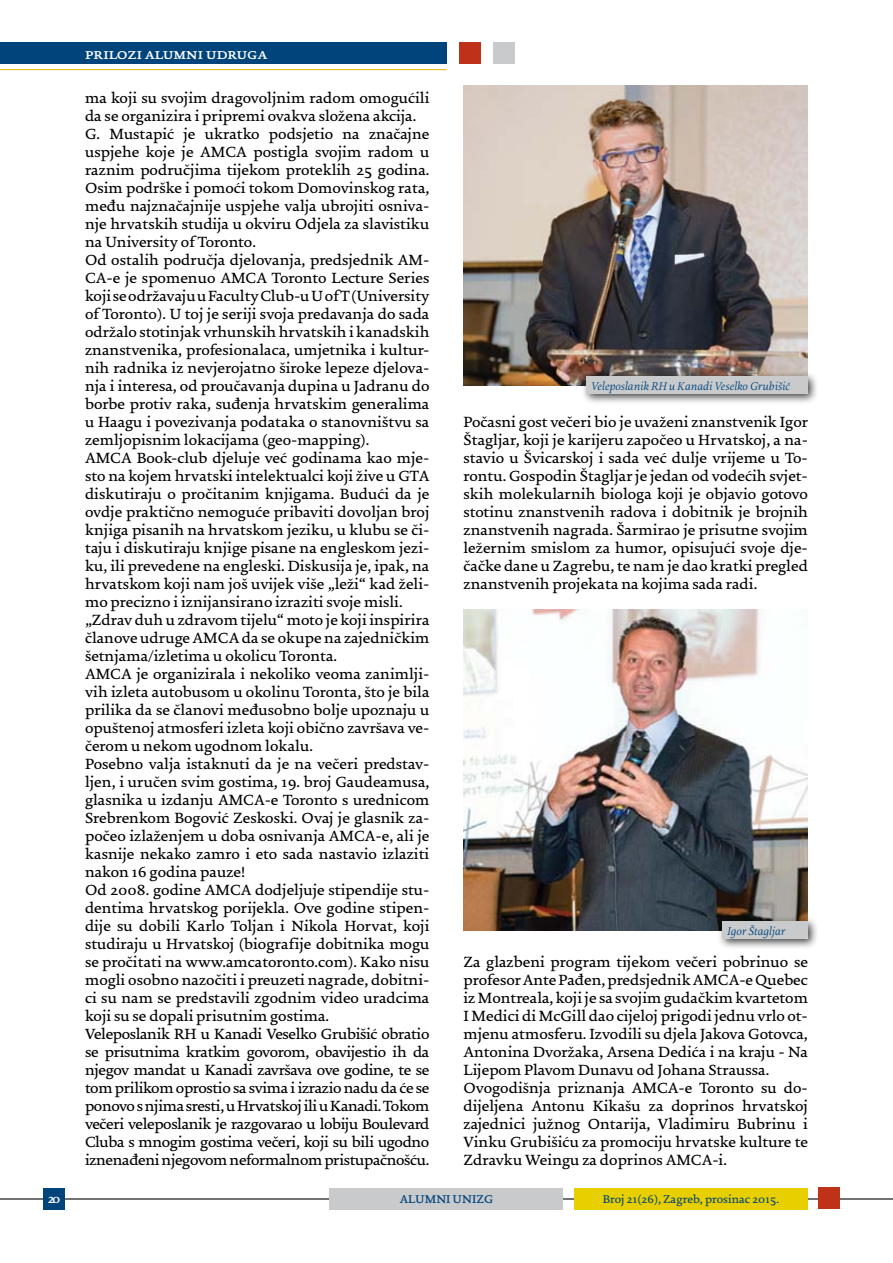
<style>
.page{position:relative;width:893px;height:1263px;background:#fff}
.page>*{position:absolute;margin:0;border:0;box-sizing:border-box;transform-origin:0 0}
.t1{font:500 15.75px/18px "Uni Zg";color:#000}
.t2{font:700 15.75px "Uni Zg";color:#fff}
.t3{font:700 13.5px "Uni Zg";color:#fff}
.t4{font:italic 300 12px "Uni Zg";color:#00447c}
.t5{font:500 12px "Uni Zg";color:#00447c}
.t6{font:700 12px "Uni Zg";color:#00447c}
</style>
<div class="page">
<hr style="left:0;top:1198px;width:893px;height:1px;background:#717073">
<div style="left:44px;top:1188px;width:21px;height:21px;background:#00447c"></div>
<div style="left:819px;top:1187px;width:21px;height:22px;background:#c0311a"></div>
<div style="left:330px;top:1188px;width:233px;height:21px;background:#c9cacc"></div>
<div style="left:574px;top:1188px;width:234px;height:21px;background:#e8cf00"></div>
<div style="left:0;top:43px;width:446px;height:21px;background:#00447c"></div>
<div style="left:459px;top:43px;width:21px;height:21px;background:#c0311a"></div>
<div style="left:493px;top:43px;width:21px;height:21px;background:#c9cacc"></div>
<hr style="left:0;top:69px;width:446px;height:1px;background:#deb408">
<img style="left:463px;top:85px;width:345px;height:300px">
<img style="left:463px;top:609px;width:345px;height:321px">
<div style="left:582px;top:372px;width:237px;height:33px;background:#000;opacity:.75"></div>
<div style="left:587px;top:377px;width:221px;height:17px;background:#c9cacc"></div>
<div style="left:718px;top:916px;width:101px;height:34px;background:#000;opacity:.75"></div>
<div style="left:723px;top:922px;width:85px;height:17px;background:#c9cacc"></div>
<p class="t2" style="left:85px;top:45px;width:184px">prilozi alumni udruga</p>
<p class="t1" style="left:85px;top:90px;width:346px">ma koji su svojim dragovoljnim radom omogućili da se organizira i pripremi ovakva složena akcija.<br>G. Mustapić je ukratko podsjetio na značajne uspjehe koje je AMCA postigla svojim radom u raznim područjima tijekom proteklih 25 godina.<br>Osim podrške i pomoći tokom Domovinskog rata, među najznačajnije uspjehe valja ubrojiti osniva&shy;nje hrvatskih studija u okviru Odjela za slavistiku na University of Toronto.<br>Od ostalih područja djelovanja, predsjednik AM-CA-e je spomenuo AMCA Toronto Lecture Series koji se održavaju u Faculty Club-u U of T (University of Toronto). U toj je seriji svoja predavanja do sada održalo stotinjak vrhunskih hrvatskih i kanadskih znanstvenika, profesionalaca, umjetnika i kultur&shy;nih radnika iz nevjerojatno široke lepeze djelova&shy;nja i interesa, od proučavanja dupina u Jadranu do borbe protiv raka, suđenja hrvatskim generalima u Haagu i povezivanja podataka o stanovništvu sa zemljopisnim lokacijama (geo-mapping).<br>AMCA Book-club djeluje već godinama kao mje&shy;sto na kojem hrvatski intelektualci koji žive u GTA diskutiraju o pročitanim knjigama. Budući da je ovdje praktično nemoguće pribaviti dovoljan broj knjiga pisanih na hrvatskom jeziku, u klubu se či&shy;taju i diskutiraju knjige pisane na engleskom jezi&shy;ku, ili prevedene na engleski. Diskusija je, ipak, na hrvatskom koji nam još uvijek više „leži“ kad želi&shy;mo precizno i iznijansirano izraziti svoje misli. „Zdrav duh u zdravom tijelu“ moto je koji inspirira članove udruge AMCA da se okupe na zajedničkim šetnjama/izletima u okolicu Toronta.<br>AMCA je organizirala i nekoliko veoma zanimlji&shy;vih izleta autobusom u okolinu Toronta, što je bila prilika da se članovi međusobno bolje upoznaju u opuštenoj atmosferi izleta koji obično završava ve&shy;čerom u nekom ugodnom lokalu.<br>Posebno valja istaknuti da je na večeri predstav&shy;ljen, i uručen svim gostima, 19. broj Gaudeamusa, glasnika u izdanju AMCA-e Toronto s urednicom Srebrenkom Bogović Zeskoski. Ovaj je glasnik za&shy;počeo izlaženjem u doba osnivanja AMCA-e, ali je kasnije nekako zamro i eto sada nastavio izlaziti nakon 16 godina pauze!<br>Od 2008. godine AMCA dodjeljuje stipendije stu&shy;dentima hrvatskog porijekla. Ove godine stipen&shy;dije su dobili Karlo Toljan i Nikola Horvat, koji studiraju u Hrvatskoj (biografije dobitnika mogu se pročitati na www.amcatoronto.com). Kako nisu mogli osobno nazočiti i preuzeti nagrade, dobitni&shy;ci su nam se predstavili zgodnim video uradcima koji su se dopali prisutnim gostima.<br>Veleposlanik RH u Kanadi Veselko Grubišić obratio se prisutnima kratkim govorom, obavijestio ih da njegov mandat u Kanadi završava ove godine, te se tom prilikom oprostio sa svima i izrazio nadu da će se ponovo s njima sresti, u Hrvatskoj ili u Kanadi. Tokom večeri veleposlanik je razgovarao u lobiju Boulevard Cluba s mnogim gostima večeri, koji su bili ugodno iznenađeni njegovom neformalnom pristupačnošću.</p>
<p class="t4" style="left:591px;top:379px;width:200px">Veleposlanik RH u Kanadi Veselko Grubišić</p>
<p class="t1" style="left:463px;top:414px;width:346px;text-align:justify">Počasni gost večeri bio je uvaženi znanstvenik Igor Štagljar, koji je karijeru započeo u Hrvatskoj, a na&shy;stavio u Švicarskoj i sada već dulje vrijeme u To&shy;rontu. Gospodin Štagljar je jedan od vodećih svjet&shy;skih molekularnih biologa koji je objavio gotovo stotinu znanstvenih radova i dobitnik je brojnih znanstvenih nagrada. Šarmirao je prisutne svojim ležernim smislom za humor, opisujući svoje dje&shy;čačke dane u Zagrebu, te nam je dao kratki pregled znanstvenih projekata na kojima sada radi.</p>
<p class="t4" style="left:727px;top:924px;width:60px">Igor Štagljar</p>
<p class="t1" style="left:463px;top:954px;width:346px">Za glazbeni program tijekom večeri pobrinuo se profesor Ante Pađen, predsjednik AMCA-e Quebec iz Montreala, koji je sa svojim gudačkim kvartetom I Medici di McGill dao cijeloj prigodi jednu vrlo ot&shy;mjenu atmosferu. Izvodili su djela Jakova Gotovca, Antonina Dvoržaka, Arsena Dedića i na kraju - Na Lijepom Plavom Dunavu od Johana Straussa.<br>Ovogodišnja priznanja AMCA-e Toronto su do&shy;dijeljena Antonu Kikašu za doprinos hrvatskoj zajednici južnog Ontarija, Vladimiru Bubrinu i Vinku Grubišiću za promociju hrvatske kulture te Zdravku Weingu za doprinos AMCA-i.</p>
<p class="t3" style="left:48px;top:1191px;width:14px">20</p>
<p class="t6" style="left:400px;top:1193px;width:95px">ALUMNI UNIZG</p>
<p class="t5" style="left:603px;top:1193px;width:178px">Broj 21(26), Zagreb, prosinac 2015.</p>
</div>
